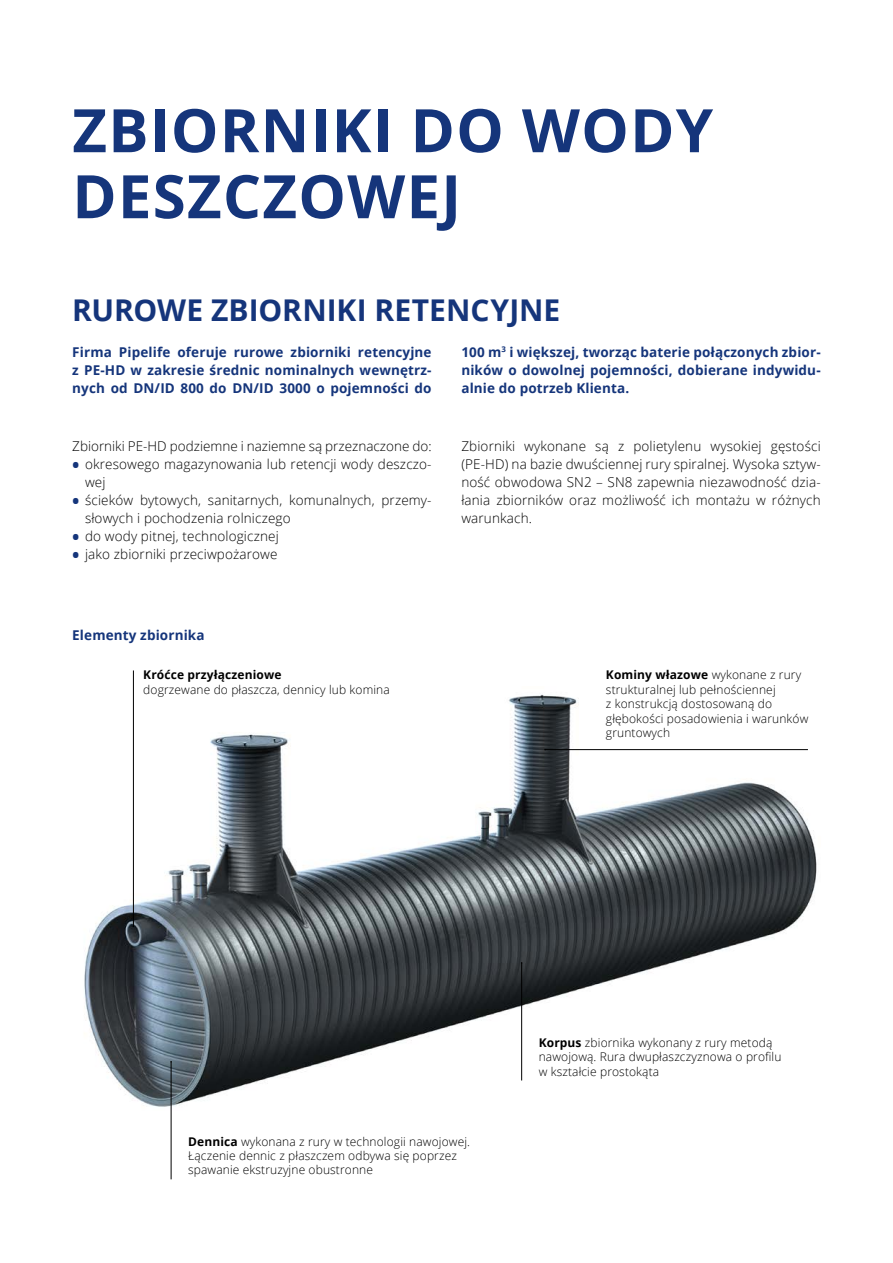
<style>
.page{position:relative;width:893px;height:1263px;background:#fff}
.page>*{position:absolute;margin:0;border:0;box-sizing:border-box;transform-origin:0 0}
.t1{font:700 60px/66px "Open Sans";letter-spacing:.02em;color:#15357b}
.t2{font:700 30px "Open Sans";color:#15357b}
.t3{font:300 13.5px/18px "Open Sans";letter-spacing:.01em;color:#000}
.t4{font:700 13.5px/18px "Open Sans";letter-spacing:.01em;color:#15357b;text-align:justify}
.t5{font:300 12px/14.4px "Open Sans";letter-spacing:.01em;color:#000}
.t6{font:700 12px "Open Sans";letter-spacing:.01em;color:#000}
.s1{font-weight:700;font-size:19.5px;color:#15357b}
.s2{font-weight:700}
</style>
<div class="page">
<img style="left:84px;top:687px;width:733px;height:424px">
<hr style="left:133px;top:670px;width:1px;height:256px;background:#000">
<hr style="left:545px;top:749px;width:263px;height:1px;background:#000">
<hr style="left:171px;top:1062px;width:1px;height:117px;background:#000">
<hr style="left:521px;top:963px;width:1px;height:117px;background:#000">
<h1 class="t1" style="left:72px;top:96px;width:642px">ZBIORNIKI DO WODY<br>DESZCZOWEJ</h1>
<h2 class="t2" style="left:72px;top:289px;width:489px">RUROWE ZBIORNIKI RETENCYJNE</h2>
<p class="t4" style="left:72px;top:342px;width:361px">Firma Pipelife oferuje rurowe zbiorniki retencyjne z PE-HD w zakresie średnic nominalnych wewnętrz&shy;nych od DN/ID 800 do DN/ID 3000 o pojemności do</p>
<p class="t4" style="left:461px;top:342px;width:361px">100 m<sup>3</sup> i większej, tworząc baterie połączonych zbior&shy;ników o dowolnej pojemności, dobierane indywidu&shy;alnie do potrzeb Klienta.</p>
<p class="t3" style="left:72px;top:437px;width:361px">Zbiorniki PE-HD podziemne i naziemne są przeznaczone do:</p>
<p class="t3" style="left:85px;top:455px;width:348px;text-indent:-13px"><span class="s1">•</span> okresowego magazynowania lub retencji wody deszczo&shy;wej</p>
<p class="t3" style="left:85px;top:491px;width:348px;text-indent:-13px"><span class="s1">•</span> ścieków bytowych, sanitarnych, komunalnych, przemy&shy;słowych i pochodzenia rolniczego</p>
<p class="t3" style="left:72px;top:527px;width:208px"><span class="s1">•</span> do wody pitnej, technologicznej</p>
<p class="t3" style="left:72px;top:545px;width:207px"><span class="s1">•</span> jako zbiorniki przeciwpożarowe</p>
<p class="t4" style="left:72px;top:625px;width:134px">Elementy zbiornika</p>
<p class="t6" style="left:143px;top:666px;width:140px">Króćce przyłączeniowe</p>
<p class="t5" style="left:143px;top:682px;width:248px">dogrzewane do płaszcza, dennicy lub komina</p>
<p class="t3" style="left:461px;top:437px;width:361px;text-align:justify">Zbiorniki wykonane są z polietylenu wysokiej gęstości (PE-HD) na bazie dwuściennej rury spiralnej. Wysoka sztyw&shy;ność obwodowa SN2 – SN8 zapewnia niezawodność dzia&shy;łania zbiorników oraz możliwość ich montażu w różnych warunkach.</p>
<p class="t5" style="left:606px;top:667px;width:204px"><span class="s2">Kominy włazowe</span> wykonane z rury strukturalnej lub pełnościennej<br>z konstrukcją dostosowaną do głębokości posadowienia i warunków gruntowych</p>
<p class="t5" style="left:539px;top:1035px;width:244px"><span class="s2">Korpus</span> zbiornika wykonany z rury metodą nawojową. Rura dwupłaszczyznowa o profilu w kształcie prostokąta</p>
<p class="t5" style="left:188px;top:1134px;width:283px"><span class="s2">Dennica</span> wykonana z rury w technologii nawojowej.<br>Łączenie dennic z płaszczem odbywa się poprzez spawanie ekstruzyjne obustronne</p>
</div>
